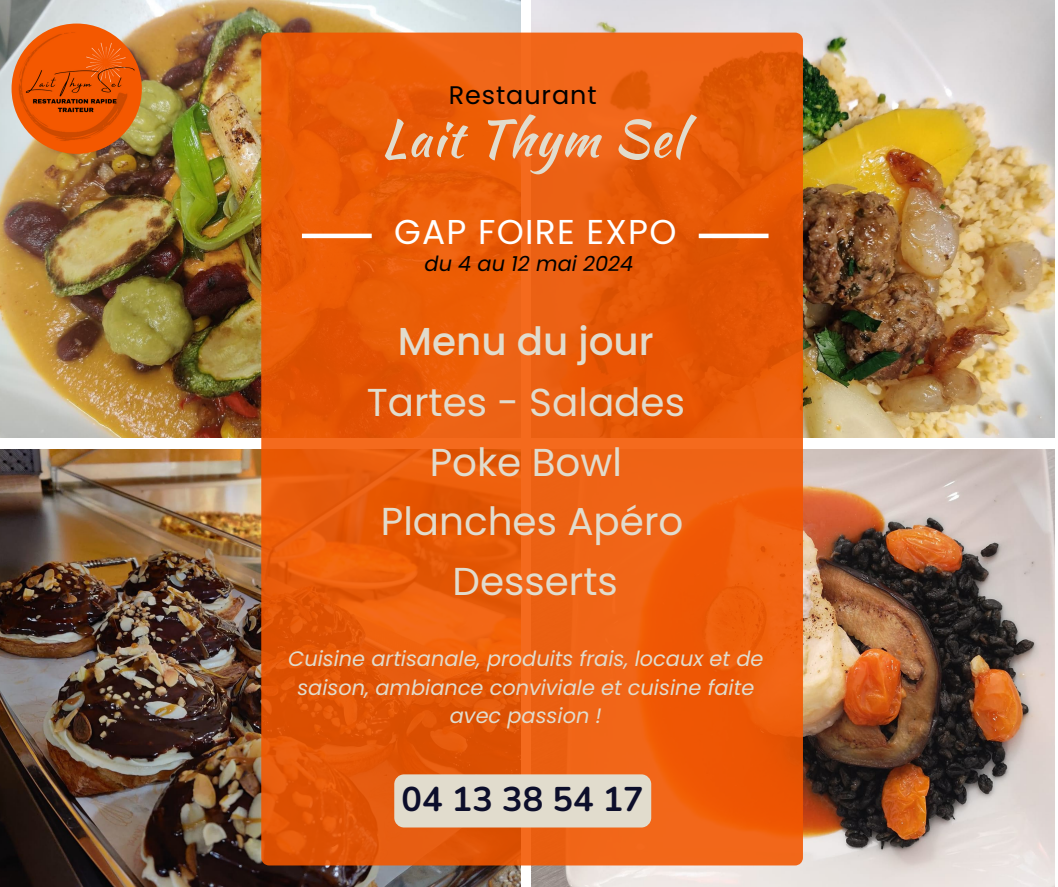
<style>
.page{position:relative;width:1058px;height:887px;background:#fff}
.page>*{position:absolute;margin:0;border:0;box-sizing:border-box;transform-origin:0 0}
.t1{font:50.25px "Kaushan Script";letter-spacing:.025em;color:#e1dccd}
.t2{font:38.85px "Poppins";color:#e1dccd}
.t3{font:500 38.85px "Poppins";color:#e1dccd}
.t4{font:34.5px "Poppins";letter-spacing:.035em;color:#fff}
.t5{font:700 34.2px "Nunito";color:#0c0e2b}
.t6{font:25.5px "Poppins";letter-spacing:.035em;color:#000}
.t7{font:italic 20.85px/28.2px "Poppins";color:#e1dccd;text-align:center}
.t8{font:italic 20.85px "Poppins";color:#000}
</style>
<div class="page">
<img style="left:0;top:0;width:520px;height:438px">
<img style="left:531px;top:0;width:523px;height:438px">
<img style="left:0;top:449px;width:520px;height:437px">
<img style="left:531px;top:449px;width:523px;height:437px">
<svg style="left:261px;top:33px;width:542px;height:832px;background:#e95c0b"></svg>
<hr style="left:698px;top:234px;width:70px;height:4px;background:#fff">
<hr style="left:302px;top:234px;width:70px;height:4px;background:#fff">
<img style="left:12px;top:24px;width:130px;height:130px;border-radius:50%">
<div style="left:394px;top:774px;width:257px;height:53px;background:#e1dccd;border-radius:10px"></div>
<h5 class="t6" style="left:449px;top:78px;width:149px">Restaurant</h5>
<h1 class="t1" style="left:381px;top:102px;width:303px">Lait Thym Sel</h1>
<p class="t4" style="left:394px;top:208px;width:284px">GAP FOIRE EXPO</p>
<h3 class="t8" style="left:424px;top:249px;width:210px">du 4 au 12 mai 2024</h3>
<h4 class="t3" style="left:398px;top:314px;width:257px">Menu du jour</h4>
<p class="t2" style="left:367px;top:375px;width:320px">Tartes - Salades</p>
<h3 class="t2" style="left:430px;top:435px;width:194px">Poke Bowl</h3>
<h3 class="t2" style="left:381px;top:494px;width:304px">Planches Apéro</h3>
<h3 class="t2" style="left:452px;top:554px;width:167px">Desserts</h3>
<p class="t7" style="left:288px;top:645px;width:476px">Cuisine artisanale, produits frais, locaux et de saison, ambiance conviviale et cuisine faite avec passion !</p>
<h2 class="t5" style="left:401px;top:776px;width:244px">04 13 38 54 17</h2>
</div>
